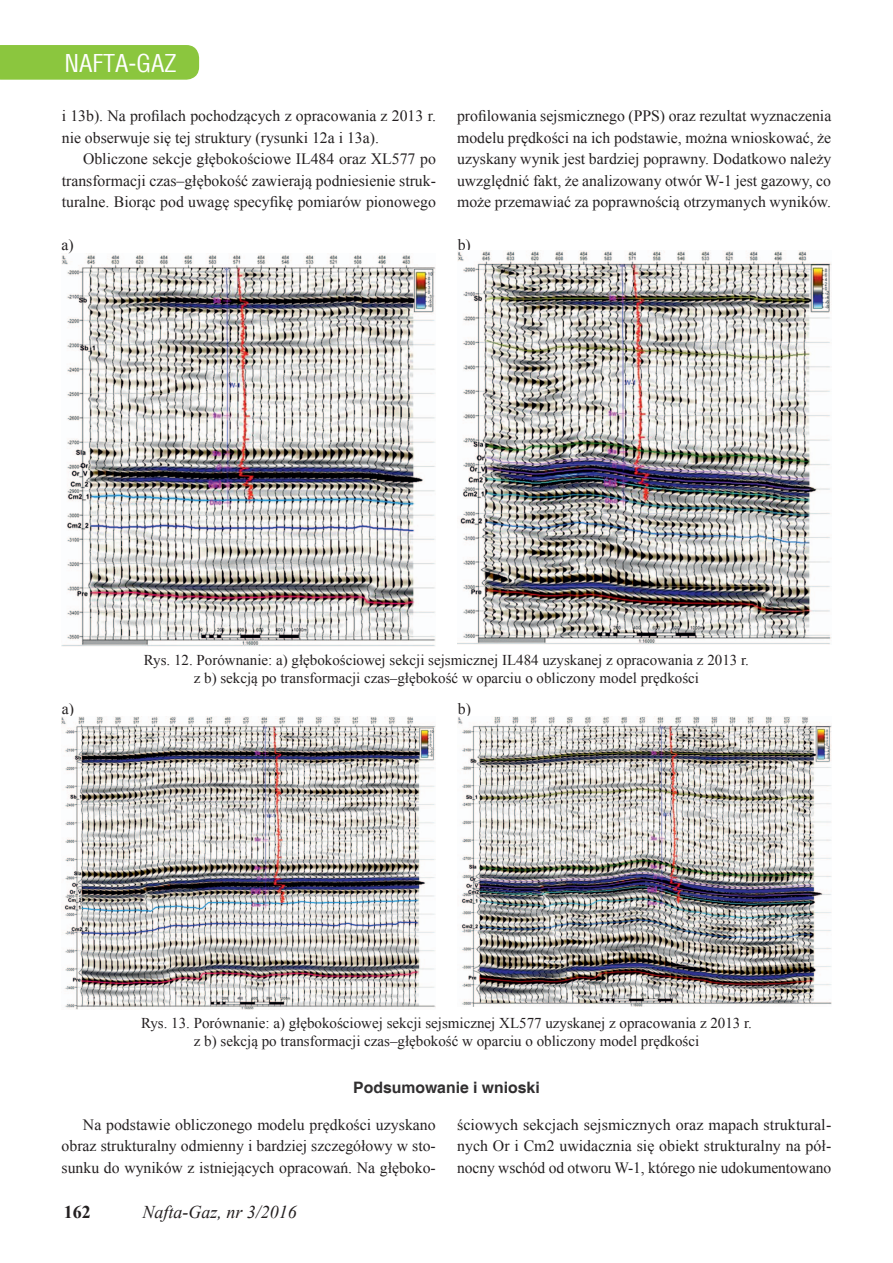
<style>
.page{position:relative;width:893px;height:1263px;background:#fff}
.page>*{position:absolute;margin:0;border:0;box-sizing:border-box;transform-origin:0 0}
.t1{font:24px "Switzerland Condensed";color:#fff}
.t2{font:italic 18px "Times New Roman";color:#231f20}
.t3{font:700 18px "Times New Roman";color:#231f20}
.t4{font:15.75px/21.5px "Times New Roman";color:#231f20;text-align:justify}
.t5{font:700 15.75px "Helvetica";color:#312f30}
.t6{font:15px/18px "Times New Roman";color:#231f20;text-align:center}
</style>
<div class="page">
<div style="left:0;top:45px;width:199px;height:35px;background:#8bc63e"></div>
<img style="left:62px;top:254px;width:374px;height:392px">
<img style="left:457px;top:251px;width:374px;height:393px">
<img style="left:62px;top:717px;width:374px;height:292px">
<img style="left:457px;top:716px;width:374px;height:291px">
<h1 class="t1" style="left:64px;top:49px;width:114px">NAFTA-GAZ</h1>
<p class="t4" style="left:457px;top:105px;width:376px">profilowania sejsmicznego (PPS) oraz rezultat wyznaczenia modelu prędkości na ich podstawie, można wnioskować, że uzyskany wynik jest bardziej poprawny. Dodatkowo należy uwzględnić fakt, że analizowany otwór W-1 jest gazowy, co może przemawiać za poprawnością otrzymanych wyników.</p>
<p class="t4" style="left:62px;top:105px;width:376px">i 13b). Na profilach pochodzących z opracowania z 2013 r. nie obserwuje się tej struktury (rysunki 12a i 13a).</p>
<p class="t4" style="left:62px;top:148px;width:376px;text-indent:21px">Obliczone sekcje głębokościowe IL484 oraz XL577 po transformacji czas–głębokość zawierają podniesienie struk&shy;turalne. Biorąc pod uwagę specyfikę pomiarów pionowego</p>
<p class="t4" style="left:62px;top:234px;width:14px">a)</p>
<p class="t4" style="left:458px;top:234px;width:15px">b)</p>
<p class="t6" style="left:144px;top:651px;width:607px">Rys. 12. Porównanie: a) głębokościowej sekcji sejsmicznej IL484 uzyskanej z opracowania z 2013 r. z b) sekcją po transformacji czas–głębokość w oparciu o obliczony model prędkości</p>
<p class="t4" style="left:62px;top:697px;width:14px">a)</p>
<p class="t4" style="left:458px;top:697px;width:15px">b)</p>
<p class="t6" style="left:141px;top:1014px;width:612px">Rys. 13. Porównanie: a) głębokościowej sekcji sejsmicznej XL577 uzyskanej z opracowania z 2013 r. z b) sekcją po transformacji czas–głębokość w oparciu o obliczony model prędkości</p>
<p class="t5" style="left:353px;top:1078px;width:188px">Podsumowanie i wnioski</p>
<p class="t4" style="left:62px;top:1113px;width:376px;text-indent:21px">Na podstawie obliczonego modelu prędkości uzyskano obraz strukturalny odmienny i bardziej szczegółowy w sto&shy;sunku do wyników z istniejących opracowań. Na głęboko-</p>
<p class="t4" style="left:457px;top:1113px;width:376px">ściowych sekcjach sejsmicznych oraz mapach struktural&shy;nych Or i Cm2 uwidacznia się obiekt strukturalny na pół&shy;nocny wschód od otworu W-1, którego nie udokumentowano</p>
<p class="t3" style="left:64px;top:1199px;width:28px">162</p>
<p class="t2" style="left:142px;top:1200px;width:156px">Nafta-Gaz, nr 3/2016</p>
</div>
